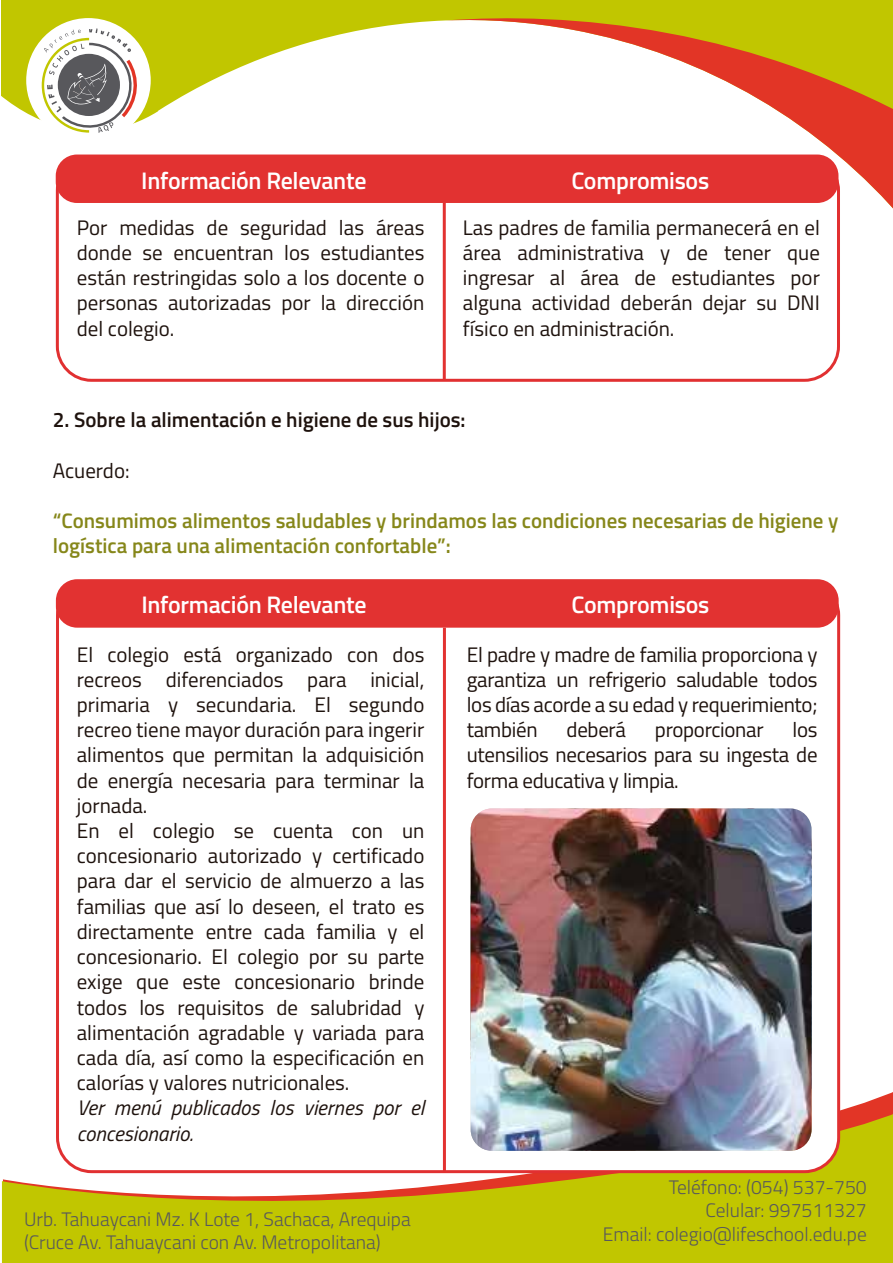
<style>
.page{position:relative;width:893px;height:1263px;background:#fff}
.page>*{position:absolute;margin:0;border:0;box-sizing:border-box;transform-origin:0 0}
.t1{font:600 24px "Titillium";letter-spacing:-.01em;color:#fff}
.t2{font:21px/25.2px "Titillium";color:#1e120d;text-align:justify}
.t3{font:600 21px/25.2px "Titillium";color:#86871a}
.t4{font:italic 21px/25.2px "Titillium";color:#1e120d}
.t5{font:600 21px "Titillium";color:#1e120d}
.t6{font:300 19.5px/23.4px "Titillium";color:#58585c}
</style>
<div class="page">
<svg style="left:1px;top:1px;width:892px;height:225px"></svg>
<svg style="left:446px;top:12px;width:447px;height:214px"></svg>
<svg style="left:2px;top:1113px;width:891px;height:150px;background:#cbc626"></svg>
<div style="left:57px;top:157px;width:781px;height:223px;background:#fff;border-radius:34px"></div>
<div style="left:56px;top:155px;width:784px;height:227px;border:3px solid #e13031;border-radius:34px"></div>
<hr style="left:443px;top:203px;width:3px;height:177px;background:#e23231">
<div style="left:56px;top:155px;width:782px;height:48px;background:#e23231;border-radius:21px"></div>
<div style="left:26px;top:18px;width:125px;height:125px;background:#fff;border-radius:50%"></div>
<svg style="left:42px;top:29px;width:99px;height:104px"></svg>
<div style="left:58px;top:581px;width:781px;height:591px;background:#fff;border-radius:34px"></div>
<hr style="left:443px;top:628px;width:3px;height:544px;background:#e23231">
<div style="left:56px;top:579px;width:783px;height:49px;background:#e23231;border-radius:21px"></div>
<img style="left:471px;top:808px;width:341px;height:343px">
<p class="t1" style="left:141px;top:162px;width:227px">Información Relevante</p>
<p class="t1" style="left:571px;top:162px;width:139px">Compromisos</p>
<p class="t2" style="left:77px;top:214px;width:349px">Por medidas de seguridad las áreas donde se encuentran los estudiantes están restringidas solo a los docente o personas autorizadas por la dirección del colegio.</p>
<p class="t2" style="left:463px;top:214px;width:359px">Las padres de familia permanecerá en el área administrativa y de tener que ingresar al área de estudiantes por alguna actividad deberán dejar su DNI físico en administración.</p>
<p class="t5" style="left:53px;top:404px;width:414px">2. Sobre la alimentación e higiene de sus hijos:</p>
<p class="t2" style="left:53px;top:457px;width:78px">Acuerdo:</p>
<p class="t3" style="left:53px;top:507px;width:787px">“Consumimos alimentos saludables y brindamos las condiciones necesarias de higiene y logística para una alimentación confortable”:</p>
<p class="t1" style="left:141px;top:587px;width:227px">Información Relevante</p>
<p class="t1" style="left:572px;top:587px;width:139px">Compromisos</p>
<p class="t2" style="left:77px;top:641px;width:349px;text-align:left">El colegio está organizado con dos recreos diferenciados para inicial, primaria y secundaria. El segundo recreo tiene mayor duración para ingerir alimentos que permitan la adquisición de energía necesaria para terminar la jornada.<br>En el colegio se cuenta con un concesionario autorizado y certificado para dar el servicio de almuerzo a las familias que así lo deseen, el trato es directamente entre cada familia y el concesionario. El colegio por su parte exige que este concesionario brinde todos los requisitos de salubridad y alimentación agradable y variada para cada día, así como la especificación en calorías y valores nutricionales.</p>
<p class="t4" style="left:77px;top:1094px;width:349px">Ver menú publicados los viernes por el concesionario.</p>
<p class="t2" style="left:467px;top:641px;width:352px">El padre y madre de familia proporciona y garantiza un refrigerio saludable todos los días acorde a su edad y requerimiento; también</p>
<p class="t2" style="left:567px;top:716px;width:61px">deberá</p>
<p class="t2" style="left:655px;top:716px;width:110px">proporcionar</p>
<p class="t2" style="left:467px;top:716px;width:352px;text-indent:326px">los utensilios necesarios para su ingesta de forma educativa y limpia.</p>
<p class="t6" style="left:24px;top:1206px;width:388px">Urb. Tahuaycani Mz. K Lote 1, Sachaca, Arequipa (Cruce Av. Tahuaycani con Av. Metropolitana)</p>
<p class="t6" style="left:603px;top:1174px;width:265px;text-align:right">Teléfono: (054) 537-750<br>Celular: 997511327<br>Email: colegio@lifeschool.edu.pe</p>
</div>
